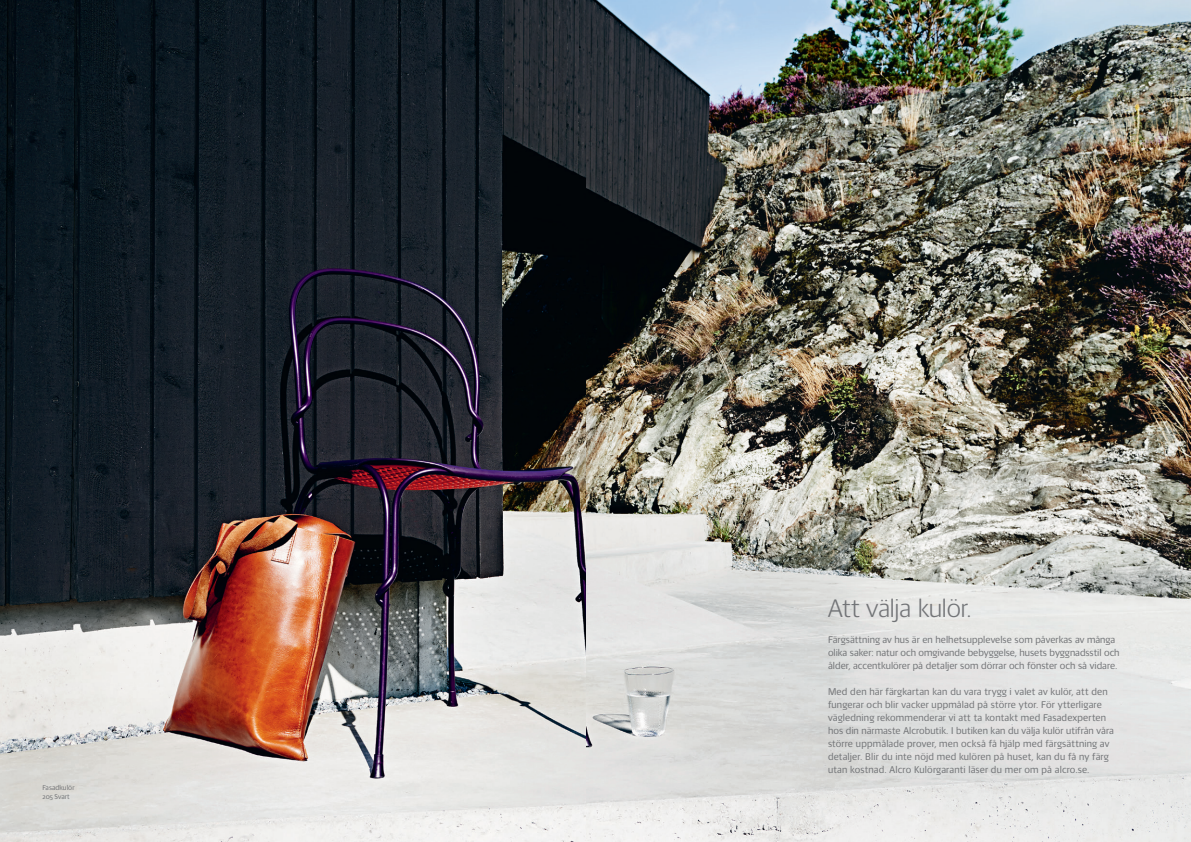
<style>
.page{position:relative;width:1191px;height:842px;background:#fff}
.page>*{position:absolute;margin:0;border:0;box-sizing:border-box;transform-origin:0 0}
.t1{font:300 27px "Alcro Sans";letter-spacing:-.005em;color:#727477}
.t2{font:10.5px/13px "Alcro Sans";letter-spacing:.01em;color:#727477}
.t3{font:7.5px/9px "Alcro Sans";letter-spacing:.01em;color:#727477}
</style>
<div class="page">
<img style="left:0;top:0;width:587px;height:842px">
<img style="left:587px;top:0;width:604px;height:842px">
<p class="t3" style="left:43px;top:783px;width:33px">Fasadkulör<br>205 Svart</p>
<h1 class="t1" style="left:828px;top:595px;width:145px">Att välja kulör.</h1>
<p class="t2" style="left:828px;top:634px;width:293px">Färgsättning av hus är en helhetsupplevelse som påverkas av många olika saker: natur och omgivande bebyggelse, husets byggnadsstil och ålder, accentkulörer på detaljer som dörrar och fönster och så vidare.</p>
<p class="t2" style="left:828px;top:686px;width:287px">Med den här färgkartan kan du vara trygg i valet av kulör, att den fungerar och blir vacker uppmålad på större ytor. För ytterligare vägledning rekommenderar vi att ta kontakt med Fasadexperten hos din närmaste Alcrobutik. I butiken kan du välja kulör utifrån våra större uppmålade prover, men också få hjälp med färgsättning av detaljer. Blir du inte nöjd med kulören på huset, kan du få ny färg utan kostnad. Alcro Kulörgaranti läser du mer om på alcro.se.</p>
</div>
